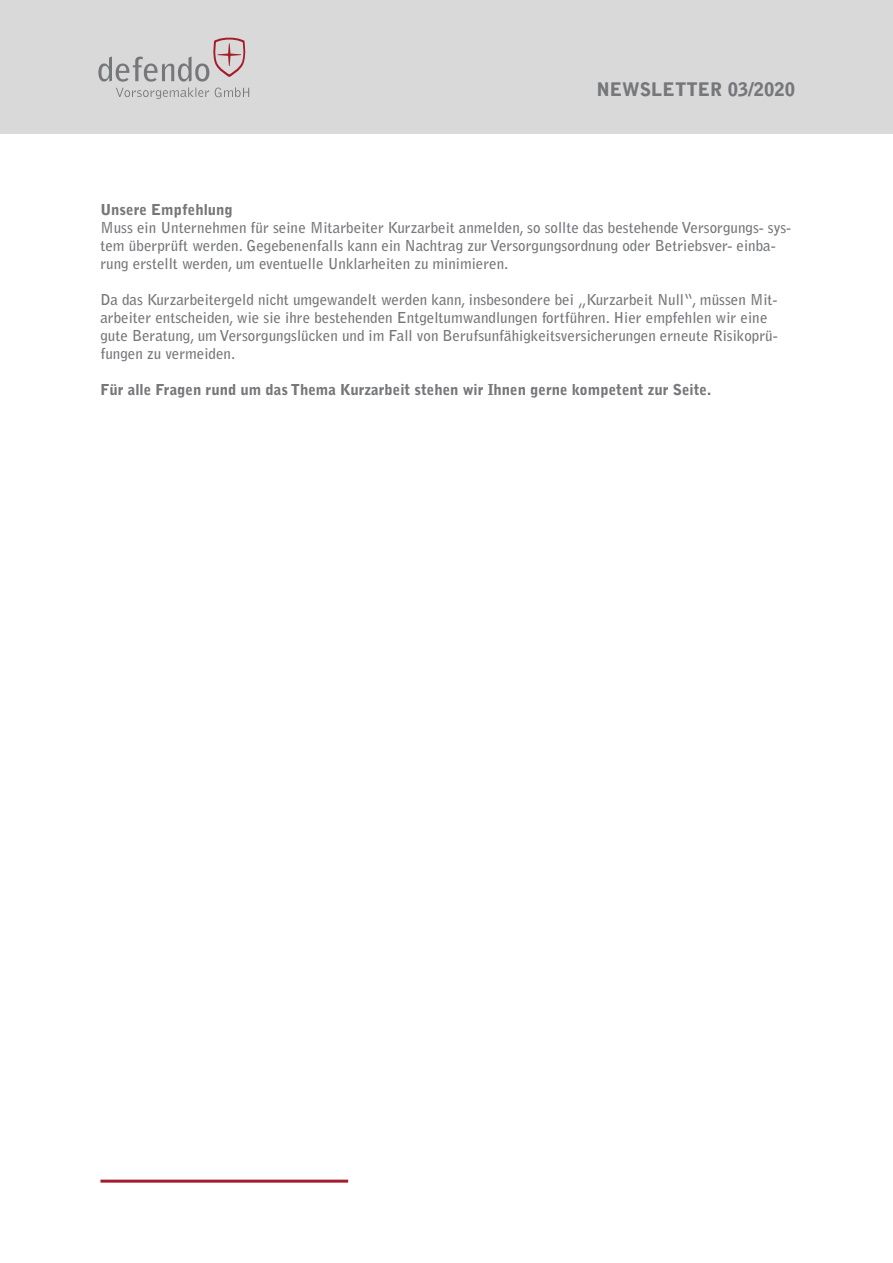
<style>
.page{position:relative;width:893px;height:1263px;background:#fff}
.page>*{position:absolute;margin:0;border:0;box-sizing:border-box;transform-origin:0 0}
.t1{font:900 18.6px "Bell Gothic Std";color:#76777a}
.t2{font:700 15px/18px "Bell Gothic Std";color:#76777a}
.t3{font:900 15px "Bell Gothic Std";color:#76777a}
</style>
<div class="page">
<div style="left:0;top:0;width:893px;height:134px;background:#d9d9d9"></div>
<svg style="left:98px;top:38px;width:151px;height:61px"></svg>
<hr style="left:100px;top:1179px;width:248px;height:3px;background:#a41c2c">
<p class="t1" style="left:596px;top:78px;width:200px">NEWSLETTER 03/2020</p>
<p class="t3" style="left:100px;top:201px;width:134px">Unsere Empfehlung</p>
<p class="t2" style="left:100px;top:219px;width:692px">Muss ein Unternehmen für seine Mitarbeiter Kurzarbeit anmelden, so sollte das bestehende Versorgungs- sys&shy;tem überprüft werden. Gegebenenfalls kann ein Nachtrag zur Versorgungsordnung oder Betriebsver- einba&shy;rung erstellt werden, um eventuelle Unklarheiten zu minimieren.</p>
<p class="t2" style="left:100px;top:291px;width:679px">Da das Kurzarbeitergeld nicht umgewandelt werden kann, insbesondere bei „Kurzarbeit Null“, müssen Mit&shy;arbeiter entscheiden, wie sie ihre bestehenden Entgeltumwandlungen fortführen. Hier empfehlen wir eine gute Beratung, um Versorgungslücken und im Fall von Berufsunfähigkeitsversicherungen erneute Risikoprü&shy;fungen zu vermeiden.</p>
<p class="t3" style="left:100px;top:381px;width:612px">Für alle Fragen rund um das Thema Kurzarbeit stehen wir Ihnen gerne kompetent zur Seite.</p>
</div>
